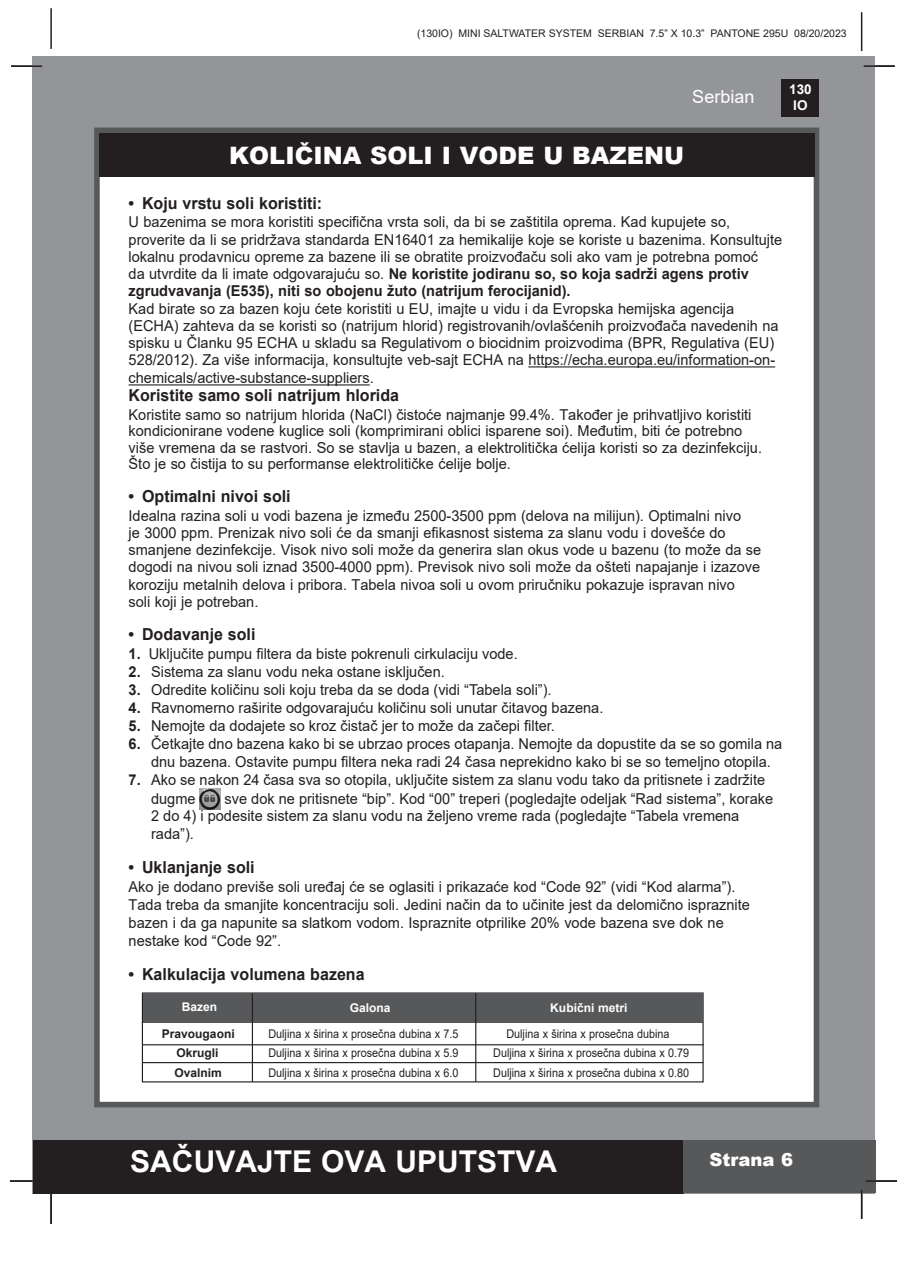
<style>
.page{position:relative;width:897px;height:1264px;background:#fff}
.page>*{position:absolute;margin:0;border:0;box-sizing:border-box;transform-origin:0 0}
.t1{font:700 30px "Arial";color:#fff}
.t2{font:900 24px "Arial";color:#fff}
.t3{font:18px "Arial";color:#fff}
.t4{font:900 18px "Arial";color:#fff}
.t5{font:700 16.5px "Arial";color:#231f20}
.Paragraph_Style5{font:15px/17.2px "Arial";color:#231f20}
.t6{font:700 13.5px/16.2px "Arial";color:#fff;text-align:center}
.t7{font:12px "Arial";color:#231f20;scale:.9 1}
.t8{font:700 12px "Arial";color:#231f20}
.t9{font:700 12px "Arial";color:#fff}
.t10{font:10.5px "Arial";color:#231f20}
.s1{font-weight:700}
</style>
<div class="page">
<hr style="left:50px;top:8px;width:2px;height:41px;background:#231f20">
<hr style="left:860px;top:12px;width:2px;height:39px;background:#231f20">
<div style="left:33px;top:56px;width:842px;height:1137px;background:#939598"></div>
<div style="left:781px;top:79px;width:38px;height:38px;background:#231f20"></div>
<div style="left:33px;top:1140px;width:650px;height:53px;background:#231f20"></div>
<div style="left:682px;top:1140px;width:193px;height:53px;background:#57585a"></div>
<div style="left:94px;top:128px;width:725px;height:979px;background:#fff;border:6px solid #57585a"></div>
<hr style="left:863px;top:65px;width:31px;height:2px;background:#231f20">
<hr style="left:865px;top:1180px;width:31px;height:1px;background:#231f20">
<hr style="left:860px;top:1189px;width:2px;height:30px;background:#231f20">
<hr style="left:50px;top:1193px;width:2px;height:31px;background:#231f20">
<hr style="left:10px;top:1180px;width:31px;height:1px;background:#231f20">
<hr style="left:11px;top:65px;width:31px;height:2px;background:#231f20">
<div style="left:99px;top:133px;width:715px;height:43px;background:#231f20"></div>
<hr style="left:528px;top:366px;width:247px;height:1px;background:#231f20">
<hr style="left:129px;top:384px;width:240px;height:1px;background:#231f20">
<img style="left:200px;top:788px;width:20px;height:21px">
<hr style="left:142px;top:1021px;width:560px;height:1px;background:#231f20">
<hr style="left:142px;top:1062px;width:561px;height:1px;background:#231f20">
<hr style="left:143px;top:1044px;width:560px;height:1px;background:#231f20">
<div style="left:143px;top:993px;width:559px;height:29px;background:#57585a"></div>
<hr style="left:252px;top:993px;width:1px;height:88px;background:#231f20">
<hr style="left:475px;top:993px;width:1px;height:88px;background:#231f20">
<p class="t10" style="left:417px;top:26px;width:431px">(130IO) MINI SALTWATER SYSTEM SERBIAN 7.5” X 10.3” PANTONE 295U 08/20/2023</p>
<p class="t3" style="left:692px;top:84px;width:64px">Serbian</p>
<p class="t6" style="left:789px;top:81px;width:24px">130<br>IO</p>
<p class="t2" style="left:229px;top:138px;width:456px">KOLIČINA SOLI I VODE U BAZENU</p>
<p class="t5" style="left:129px;top:191px;width:195px">• Koju vrstu soli koristiti:</p>
<p class="Paragraph_Style5" style="left:129px;top:213px;width:655px">U bazenima se mora koristiti specifična vrsta soli, da bi se zaštitila oprema. Kad kupujete so, proverite da li se pridržava standarda EN16401 za hemikalije koje se koriste u bazenima. Konsultujte lokalnu prodavnicu opreme za bazene ili se obratite proizvođaču soli ako vam je potrebna pomoć<br>da utvrdite da li imate odgovarajuću so. <span class="s1">Ne koristite jodiranu so, so koja sadrži agens protiv zgrudvavanja (E535), niti so obojenu žuto (natrijum ferocijanid).</span></p>
<p class="Paragraph_Style5" style="left:129px;top:299px;width:651px">Kad birate so za bazen koju ćete koristiti u EU, imajte u vidu i da Evropska hemijska agencija (ECHA) zahteva da se koristi so (natrijum hlorid) registrovanih/ovlašćenih proizvođača navedenih na spisku u Članku 95 ECHA u skladu sa Regulativom o biocidnim proizvodima (BPR, Regulativa (EU)<br>528/2012). Za više informacija, konsultujte veb-sajt ECHA na https://echa.europa.eu/information-on&shy;chemicals/active-substance-suppliers.</p>
<p class="t5" style="left:129px;top:384px;width:272px">Koristite samo soli natrijum hlorida</p>
<p class="Paragraph_Style5" style="left:129px;top:406px;width:624px">Koristite samo so natrijum hlorida (NaCl) čistoće najmanje 99.4%. Također je prihvatljivo koristiti</p>
<p class="Paragraph_Style5" style="left:129px;top:422px;width:615px">kondicionirane vodene kuglice soli (komprimirani oblici isparene soi). Međutim, biti će potrebno</p>
<p class="Paragraph_Style5" style="left:129px;top:439px;width:635px;line-height:16.5px">više vremena da se rastvori. So se stavlja u bazen, a elektrolitička ćelija koristi so za dezinfekciju.<br>Što je so čistija to su performanse elektrolitičke ćelije bolje.</p>
<p class="t5" style="left:129px;top:484px;width:164px">• Optimalni nivoi soli</p>
<p class="Paragraph_Style5" style="left:129px;top:506px;width:614px">Idealna razina soli u vodi bazena je između 2500-3500 ppm (delova na milijun). Optimalni nivo</p>
<p class="Paragraph_Style5" style="left:129px;top:524px;width:634px">je 3000 ppm. Prenizak nivo soli će da smanji efikasnost sistema za slanu vodu i dovešće do smanjene dezinfekcije. Visok nivo soli može da generira slan okus vode u bazenu (to može da se dogodi na nivou soli iznad 3500-4000 ppm). Previsok nivo soli može da ošteti napajanje i izazove</p>
<p class="Paragraph_Style5" style="left:129px;top:575px;width:608px">koroziju metalnih delova i pribora. Tabela nivoa soli u ovom priručniku pokazuje ispravan nivo</p>
<p class="Paragraph_Style5" style="left:129px;top:593px;width:131px">soli koji je potreban.</p>
<p class="t5" style="left:129px;top:623px;width:128px">• Dodavanje soli</p>
<p class="Paragraph_Style5" style="left:129px;top:645px;width:390px"><span class="s1">1.</span> Uključite pumpu filtera da biste pokrenuli cirkulaciju vode.</p>
<p class="Paragraph_Style5" style="left:129px;top:663px;width:318px"><span class="s1">2.</span> Sistema za slanu vodu neka ostane isključen.</p>
<p class="Paragraph_Style5" style="left:129px;top:681px;width:424px"><span class="s1">3.</span> Odredite količinu soli koju treba da se doda (vidi “Tabela soli”).</p>
<p class="Paragraph_Style5" style="left:129px;top:699px;width:476px"><span class="s1">4.</span> Ravnomerno raširite odgovarajuću količinu soli unutar čitavog bazena.</p>
<p class="Paragraph_Style5" style="left:129px;top:717px;width:428px"><span class="s1">5.</span> Nemojte da dodajete so kroz čistač jer to može da začepi filter.</p>
<p class="Paragraph_Style5" style="left:151px;top:734px;width:632px;line-height:18px;text-indent:-22px"><span class="s1">6.</span> Četkajte dno bazena kako bi se ubrzao proces otapanja. Nemojte da dopustite da se so gomila na dnu bazena. Ostavite pumpu filtera neka radi 24 časa neprekidno kako bi se so temeljno otopila.</p>
<p class="Paragraph_Style5" style="left:151px;top:770px;width:615px;line-height:19.5px;text-indent:-22px"><span class="s1">7.</span> Ako se nakon 24 časa sva so otopila, uključite sistem za slanu vodu tako da pritisnete i zadržite dugme</p>
<p class="Paragraph_Style5" style="left:151px;top:791px;width:623px;line-height:16.5px;text-indent:73px">sve dok ne pritisnete “bip”. Kod “00” treperi (pogledajte odeljak “Rad sistema”, korake<br>2 do 4) i podesite sistem za slanu vodu na željeno vreme rada (pogledajte “Tabela vremena</p>
<p class="Paragraph_Style5" style="left:151px;top:825px;width:44px">rada”).</p>
<p class="t5" style="left:129px;top:855px;width:128px">• Uklanjanje soli</p>
<p class="Paragraph_Style5" style="left:129px;top:877px;width:608px">Ako je dodano previše soli uređaj će se oglasiti i prikazaće kod “Code 92” (vidi “Kod alarma”).</p>
<p class="Paragraph_Style5" style="left:129px;top:895px;width:623px">Tada treba da smanjite koncentraciju soli. Jedini način da to učinite jest da delomično ispraznite</p>
<p class="Paragraph_Style5" style="left:129px;top:913px;width:596px">bazen i da ga napunite sa slatkom vodom. Ispraznite otprilike 20% vode bazena sve dok ne</p>
<p class="Paragraph_Style5" style="left:129px;top:931px;width:154px">nestake kod “Code 92”.</p>
<p class="t5" style="left:129px;top:962px;width:237px">• Kalkulacija volumena bazena</p>
<p class="t9" style="left:182px;top:999px;width:37px">Bazen</p>
<p class="t9" style="left:350px;top:999px;width:42px">Galona</p>
<p class="t9" style="left:550px;top:999px;width:79px">Kubični metri</p>
<p class="t8" style="left:162px;top:1025px;width:74px">Pravougaoni</p>
<p class="t7" style="left:268px;top:1025px;width:213px">Duljina x širina x prosečna dubina x 7.5</p>
<p class="t7" style="left:506px;top:1025px;width:183px">Duljina x širina x prosečna dubina</p>
<p class="t8" style="left:176px;top:1044px;width:44px">Okrugli</p>
<p class="t7" style="left:268px;top:1044px;width:213px">Duljina x širina x prosečna dubina x 5.9</p>
<p class="t7" style="left:493px;top:1044px;width:219px">Duljina x širina x prosečna dubina x 0.79</p>
<p class="t8" style="left:174px;top:1064px;width:49px">Ovalnim</p>
<p class="t7" style="left:268px;top:1064px;width:213px">Duljina x širina x prosečna dubina x 6.0</p>
<p class="t7" style="left:493px;top:1064px;width:219px">Duljina x širina x prosečna dubina x 0.80</p>
<h1 class="t1" style="left:130px;top:1140px;width:428px">SAČUVAJTE OVA UPUTSTVA</h1>
<p class="t4" style="left:709px;top:1146px;width:85px">Strana 6</p>
</div>
